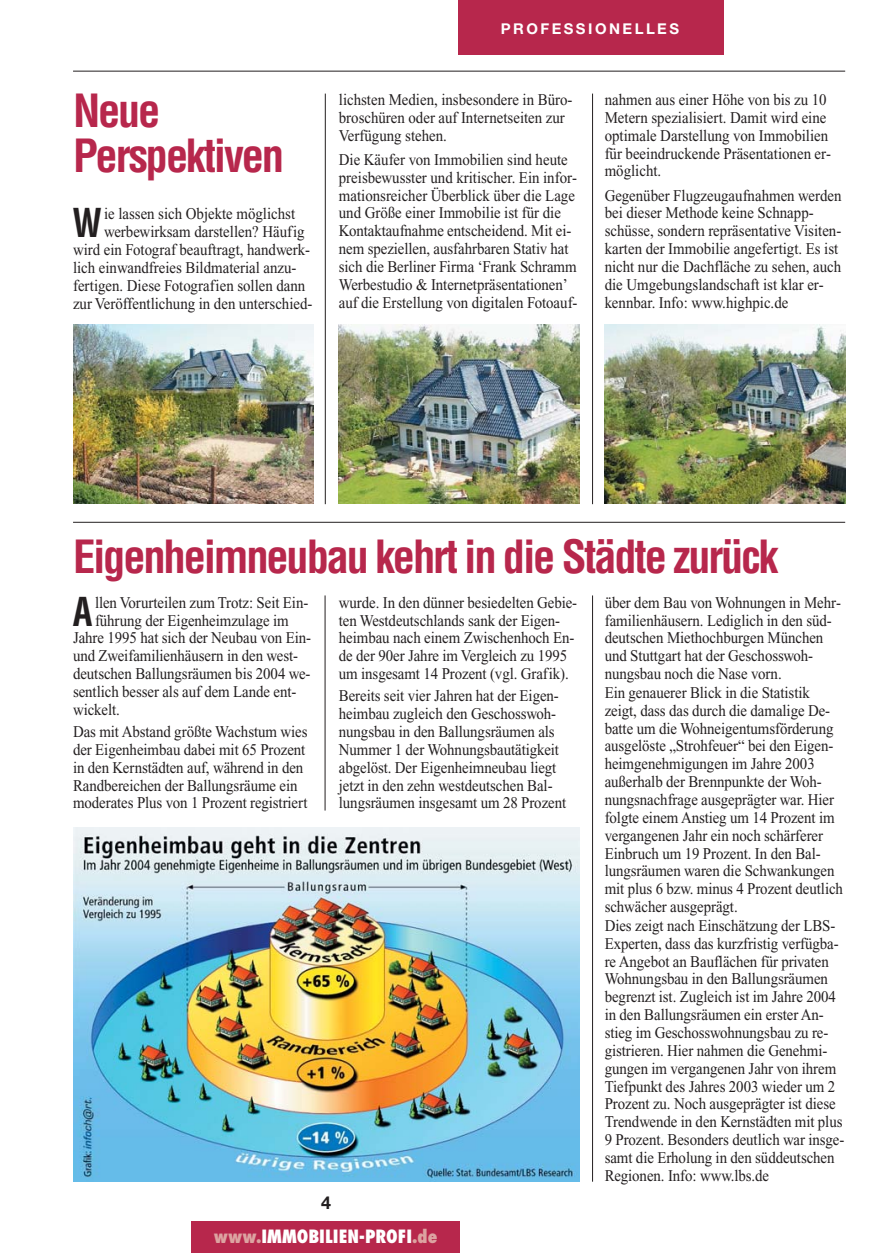
<style>
.page{position:relative;width:886px;height:1253px;background:#fff}
.page>*{position:absolute;margin:0;border:0;box-sizing:border-box;transform-origin:0 0}
.t1{font:700 condensed 44.62px/44.6px "Helvetica";letter-spacing:-.05em;color:#b7274c}
.t2{font:700 condensed 38.85px "Helvetica";color:#231f20;scale:.91 1}
.t3{font:800 condensed 17.85px "Futura";color:#fff}
.t4{font:700 17.85px "Helvetica Neue";color:#231f20}
.t5{font:16.45px/17.8px "Times New Roman";letter-spacing:-.005em;color:#231f20;scale:.91 1}
.t6{font:700 14.88px "Helvetica Neue";letter-spacing:.165em;color:#fff}
.s1{color:#dca3a1}
</style>
<div class="page">
<img style="left:73px;top:0;width:773px;height:1253px">
<h1 class="t1" style="left:73px;top:92px;width:212px">Neue<br>Perspektiven</h1>
<h2 class="t2" style="left:73px;top:208px;width:34px">W</h2>
<p class="t5" style="left:104px;top:206px;width:211px">ie lassen sich Objekte möglichst</p>
<p class="t5" style="left:104px;top:224px;width:222px">werbewirksam darstellen? Häufig</p>
<p class="t5" style="left:73px;top:242px;width:262px">wird ein Fotograf beauftragt, handwerk-</p>
<p class="t5" style="left:73px;top:260px;width:247px">lich einwandfreies Bildmaterial anzu-</p>
<p class="t5" style="left:73px;top:278px;width:257px">fertigen. Diese Fotografien sollen dann</p>
<p class="t5" style="left:73px;top:296px;width:265px">zur Veröffentlichung in den unterschied-</p>
<p class="t6" style="left:500px;top:23px;width:180px">PROFESSIONELLES</p>
<p class="t5" style="left:339px;top:92px;width:258px">lichsten Medien, insbesondere in Büro&shy;broschüren oder auf Internetseiten zur<br>Verfügung stehen.</p>
<p class="t5" style="left:339px;top:152px;width:264px">Die Käufer von Immobilien sind heute preisbewusster und kritischer. Ein infor&shy;mationsreicher Überblick über die Lage und Größe einer Immobilie ist für die Kontaktaufnahme entscheidend. Mit ei&shy;nem speziellen, ausfahrbaren Stativ hat sich die Berliner Firma ‘Frank Schramm Werbestudio &amp; Internetpräsentationen’ auf die Erstellung von digitalen Fotoauf-</p>
<p class="t5" style="left:604px;top:92px;width:250px">nahmen aus einer Höhe von bis zu 10<br>Metern spezialisiert. Damit wird eine optimale Darstellung von Immobilien für beeindruckende Präsentationen er&shy;möglicht.</p>
<p class="t5" style="left:604px;top:188px;width:262px">Gegenüber Flugzeugaufnahmen werden bei dieser Methode keine Schnapp&shy;schüsse, sondern repräsentative Visiten&shy;karten der Immobilie angefertigt. Es ist nicht nur die Dachfläche zu sehen, auch die Umgebungslandschaft ist klar er&shy;kennbar. Info: www.highpic.de</p>
<h1 class="t1" style="left:73px;top:538px;width:707px">Eigenheimneubau kehrt in die Städte zurück</h1>
<h2 class="t2" style="left:73px;top:596px;width:23px">A</h2>
<p class="t5" style="left:95px;top:595px;width:236px">llen Vorurteilen zum Trotz: Seit Ein-</p>
<p class="t5" style="left:95px;top:613px;width:214px">führung der Eigenheimzulage im</p>
<p class="t5" style="left:73px;top:630px;width:263px">Jahre 1995 hat sich der Neubau von Ein-</p>
<p class="t5" style="left:73px;top:648px;width:249px">und Zweifamilienhäusern in den west-</p>
<p class="t5" style="left:73px;top:666px;width:262px">deutschen Ballungsräumen bis 2004 we-</p>
<p class="t5" style="left:73px;top:684px;width:247px">sentlich besser als auf dem Lande ent-</p>
<p class="t5" style="left:73px;top:702px;width:53px">wickelt.</p>
<p class="t5" style="left:73px;top:724px;width:259px">Das mit Abstand größte Wachstum wies der Eigenheimbau dabei mit 65 Prozent in den Kernstädten auf, während in den Randbereichen der Ballungsräume ein moderates Plus von 1 Prozent registriert</p>
<p class="t5" style="left:339px;top:595px;width:263px">wurde. In den dünner besiedelten Gebie&shy;ten Westdeutschlands sank der Eigen&shy;heimbau nach einem Zwischenhoch En&shy;de der 90er Jahre im Vergleich zu 1995 um insgesamt 14 Prozent (vgl. Grafik).</p>
<p class="t5" style="left:339px;top:688px;width:251px">Bereits seit vier Jahren hat der Eigen&shy;heimbau zugleich den Geschosswoh&shy;nungsbau in den Ballungsräumen als Nummer 1 der Wohnungsbautätigkeit abgelöst. Der Eigenheimneubau liegt jetzt in den zehn westdeutschen Bal&shy;lungsräumen insgesamt um 28 Prozent</p>
<p class="t4" style="left:321px;top:1196px;width:11px">4</p>
<p class="t3" style="left:214px;top:1229px;width:225px"><span class="s1">www.</span>IMMOBILIEN-PROFI<span class="s1">.de</span></p>
<p class="t5" style="left:604px;top:595px;width:265px">über dem Bau von Wohnungen in Mehr&shy;familienhäusern. Lediglich in den süd&shy;deutschen Miethochburgen München und Stuttgart hat der Geschosswoh&shy;nungsbau noch die Nase vorn.<br>Ein genauerer Blick in die Statistik zeigt, dass das durch die damalige De&shy;batte um die Wohneigentumsförderung ausgelöste „Strohfeuer“ bei den Eigen&shy;heimgenehmigungen im Jahre 2003 außerhalb der Brennpunkte der Woh&shy;nungsnachfrage ausgeprägter war. Hier folgte einem Anstieg um 14 Prozent im vergangenen Jahr ein noch schärferer Einbruch um 19 Prozent. In den Bal&shy;lungsräumen waren die Schwankungen mit plus 6 bzw. minus 4 Prozent deutlich schwächer ausgeprägt.<br>Dies zeigt nach Einschätzung der LBS-Experten, dass das kurzfristig verfügba&shy;re Angebot an Bauflächen für privaten Wohnungsbau in den Ballungsräumen begrenzt ist. Zugleich ist im Jahre 2004 in den Ballungsräumen ein erster An&shy;stieg im Geschosswohnungsbau zu re&shy;gistrieren. Hier nahmen die Genehmi&shy;gungen im vergangenen Jahr von ihrem Tiefpunkt des Jahres 2003 wieder um 2<br>Prozent zu. Noch ausgeprägter ist diese Trendwende in den Kernstädten mit plus 9 Prozent. Besonders deutlich war insge&shy;samt die Erholung in den süddeutschen Regionen. Info: www.lbs.de</p>
</div>
